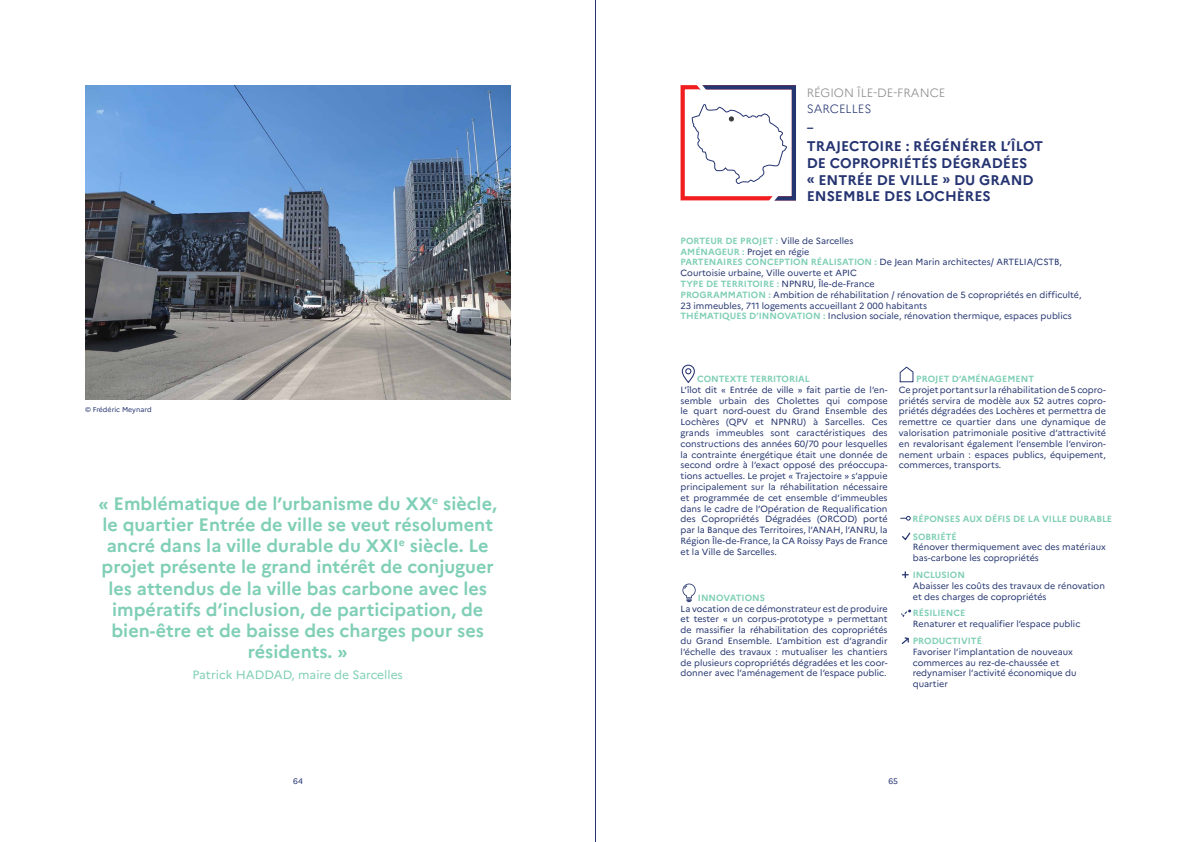
<style>
.page{position:relative;width:1191px;height:842px;background:#fff}
.page>*{position:absolute;margin:0;border:0;box-sizing:border-box;transform-origin:0 0}
.t1{font:300 22.4px "Marianne";color:#243570}
.t2{font:700 18px/21.1px "Marianne";color:#80cfb6;text-align:center}
.t3{font:700 14px/16.8px "Marianne";color:#253471}
.t4{font:12.1px "Marianne";color:#80cfb6}
.t5{font:300 12px "Marianne";color:#878787}
.t6{font:300 12px "Marianne";color:#243570}
.t7{font:9px/10.8px "Marianne";color:#243570}
.t8{font:700 9px "Marianne";color:#80cfb6}
.t9{font:8px "Marianne";color:#253471}
.t10{font:7px "Marianne";color:#243570}
.s1{font-weight:700;color:#80cfb6}
</style>
<div class="page">
<hr style="left:595px;top:0;width:1px;height:842px;background:#253471">
<img style="left:85px;top:85px;width:425px;height:315px">
<svg style="left:902px;top:532px;width:9px;height:8px"></svg>
<svg style="left:902px;top:572px;width:6px;height:6px"></svg>
<svg style="left:901px;top:609px;width:10px;height:8px"></svg>
<svg style="left:901px;top:637px;width:8px;height:8px"></svg>
<svg style="left:682px;top:584px;width:13px;height:18px"></svg>
<svg style="left:899px;top:366px;width:15px;height:17px"></svg>
<svg style="left:681px;top:364px;width:14px;height:19px"></svg>
<svg style="left:900px;top:516px;width:10px;height:5px"></svg>
<div style="left:680px;top:85px;width:116px;height:115px;border:4px solid #f01e1f"></div>
<svg style="left:686px;top:85px;width:110px;height:116px"></svg>
<h3 class="t5" style="left:806px;top:83px;width:140px">RÉGION ÎLE-DE-FRANCE</h3>
<h3 class="t6" style="left:806px;top:99px;width:66px">SARCELLES</h3>
<h1 class="t1" style="left:806px;top:109px;width:8px">-</h1>
<h3 class="t3" style="left:806px;top:138px;width:238px">TRAJECTOIRE : RÉGÉNÉRER L’ÎLOT<br>DE COPROPRIÉTÉS DÉGRADÉES<br>« ENTRÉE DE VILLE » DU GRAND<br>ENSEMBLE DES LOCHÈRES</h3>
<p class="t10" style="left:85px;top:404px;width:68px">© Frédéric Meynard</p>
<p class="t2" style="left:99px;top:493px;width:400px">« Emblématique de l’urbanisme du XX<sup>e</sup> siècle, le quartier Entrée de ville se veut résolument ancré dans la ville durable du XXI<sup>e</sup> siècle. Le projet présente le grand intérêt de conjuguer les attendus de la ville bas carbone avec les impératifs d’inclusion, de participation, de bien-être et de baisse des charges pour ses résidents. »</p>
<h3 class="t4" style="left:192px;top:665px;width:212px">Patrick HADDAD, maire de Sarcelles</h3>
<p class="t7" style="left:680px;top:234px;width:402px"><span class="s1">PORTEUR DE PROJET :</span> Ville de Sarcelles<br><span class="s1">AMÉNAGEUR :</span> Projet en régie<br><span class="s1">PARTENAIRES CONCEPTION RÉALISATION :</span> De Jean Marin architectes/ ARTELIA/CSTB, Courtoisie urbaine, Ville ouverte et APIC<br><span class="s1">TYPE DE TERRITOIRE :</span> NPNRU, Île-de-France<br><span class="s1">PROGRAMMATION :</span> Ambition de réhabilitation / rénovation de 5 copropriétés en difficulté, 23 immeubles, 711 logements accueillant 2 000 habitants<br><span class="s1">THÉMATIQUES D’INNOVATION :</span> Inclusion sociale, rénovation thermique, espaces publics</p>
<p class="t8" style="left:697px;top:373px;width:114px">CONTEXTE TERRITORIAL</p>
<p class="t7" style="left:680px;top:383px;width:208px;text-align:justify">L’îlot dit « Entrée de ville » fait partie de l’en&shy;semble urbain des Cholettes qui compose le quart nord-ouest du Grand Ensemble des Lochères (QPV et NPNRU) à Sarcelles. Ces grands immeubles sont caractéristiques des constructions des années 60/70 pour lesquelles la contrainte énergétique était une donnée de second ordre à l’exact opposé des préoccupa&shy;tions actuelles. Le projet « Trajectoire » s’appuie principalement sur la réhabilitation nécessaire et programmée de cet ensemble d’immeubles dans le cadre de l’Opération de Requalification des Copropriétés Dégradées (ORCOD) porté par la Banque des Territoires, l’ANAH, l’ANRU, la Région Île-de-France, la CA Roissy Pays de France et la Ville de Sarcelles.</p>
<p class="t8" style="left:698px;top:592px;width:69px">INNOVATIONS</p>
<p class="t7" style="left:680px;top:602px;width:208px;text-align:justify">La vocation de ce démonstrateur est de produire et tester « un corpus-prototype » permettant de massifier la réhabilitation des copropriétés du Grand Ensemble. L’ambition est d’agrandir l’échelle des travaux : mutualiser les chantiers de plusieurs copropriétés dégradées et les coor&shy;donner avec l’aménagement de l’espace public.</p>
<p class="t8" style="left:916px;top:373px;width:119px">PROJET D’AMÉNAGEMENT</p>
<p class="t7" style="left:899px;top:383px;width:208px;text-align:justify">Ce projet portant sur la réhabilitation de 5 copro&shy;priétés servira de modèle aux 52 autres copro&shy;priétés dégradées des Lochères et permettra de remettre ce quartier dans une dynamique de valorisation patrimoniale positive d’attractivité en revalorisant également l’ensemble l’environ&shy;nement urbain : espaces publics, équipement, commerces, transports.</p>
<p class="t8" style="left:912px;top:514px;width:201px">RÉPONSES AUX DÉFIS DE LA VILLE DURABLE</p>
<p class="t8" style="left:912px;top:531px;width:45px">SOBRIÉTÉ</p>
<p class="t7" style="left:912px;top:541px;width:194px">Rénover thermiquement avec des matériaux bas-carbone les copropriétés</p>
<p class="t8" style="left:912px;top:569px;width:54px">INCLUSION</p>
<p class="t7" style="left:912px;top:579px;width:194px">Abaisser les coûts des travaux de rénovation et des charges de copropriétés</p>
<p class="t8" style="left:912px;top:608px;width:54px">RÉSILIENCE</p>
<p class="t7" style="left:912px;top:618px;width:169px">Renaturer et requalifier l’espace public</p>
<p class="t8" style="left:912px;top:635px;width:71px">PRODUCTIVITÉ</p>
<p class="t7" style="left:912px;top:645px;width:165px">Favoriser l’implantation de nouveaux commerces au rez-de-chaussée et redynamiser l’activité économique du quartier</p>
<p class="t9" style="left:293px;top:775px;width:11px">64</p>
<p class="t9" style="left:888px;top:775px;width:11px">65</p>
</div>
